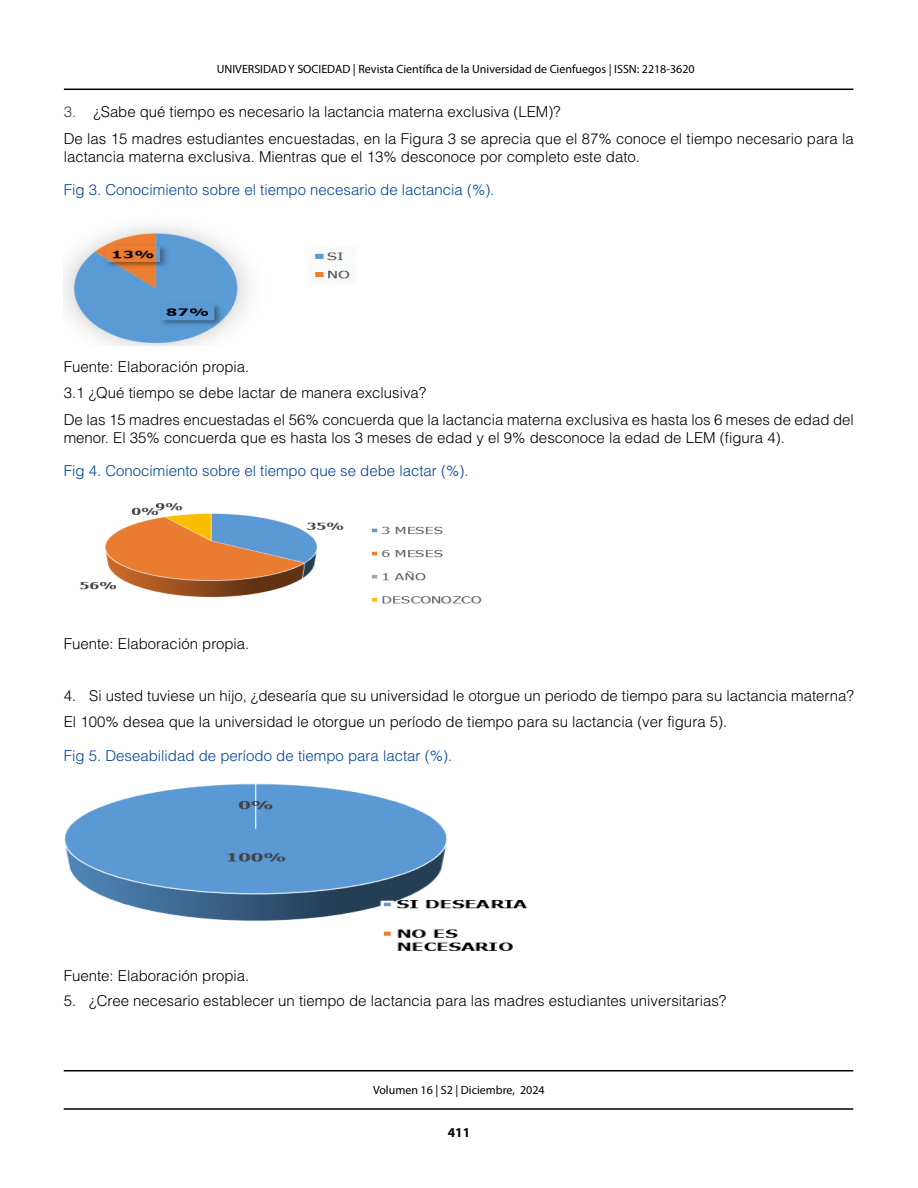
<style>
.page{position:relative;width:918px;height:1188px;background:#fff}
.page>*{position:absolute;margin:0;border:0;box-sizing:border-box;transform-origin:0 0}
.t1{font:300 15px/26.5px "Helvetica LT Std";color:#000}
.t2{font:300 15px "Helvetica LT Std";color:#004494}
.t3{font:700 13.5px "Myriad Pro";color:#000}
.t4{font:12px "Myriad Pro";color:#000}
.s1{color:#404040}
</style>
<div class="page">
<hr style="left:64px;top:89px;width:789px;height:1px;background:#000">
<hr style="left:64px;top:1108px;width:789px;height:2px;background:#000">
<hr style="left:64px;top:1070px;width:789px;height:1px;background:#000">
<img style="left:64px;top:225px;width:286px;height:120px">
<img style="left:80px;top:503px;width:402px;height:101px">
<img style="left:64px;top:783px;width:464px;height:168px">
<p class="t4" style="left:217px;top:61px;width:479px">UNIVERSIDAD Y SOCIEDAD | Revista Científica de la Universidad de Cienfuegos | ISSN: 2218-3620</p>
<p class="t1" style="left:64px;top:98px;width:792px"><span class="s1">3.</span> ¿Sabe qué tiempo es necesario la lactancia materna exclusiva (LEM)?<br>De las 15 madres estudiantes encuestadas, en la Figura 3 se aprecia que el 87% conoce el tiempo necesario para la</p>
<p class="t1" style="left:64px;top:143px;width:578px">lactancia materna exclusiva. Mientras que el 13% desconoce por completo este dato.</p>
<p class="t2" style="left:64px;top:180px;width:432px">Fig 3. Conocimiento sobre el tiempo necesario de lactancia (%).</p>
<p class="t1" style="left:64px;top:353px;width:792px">Fuente: Elaboración propia.<br>3.1 ¿Qué tiempo se debe lactar de manera exclusiva?<br>De las 15 madres encuestadas el 56% concuerda que la lactancia materna exclusiva es hasta los 6 meses de edad del</p>
<p class="t1" style="left:64px;top:424px;width:723px">menor. El 35% concuerda que es hasta los 3 meses de edad y el 9% desconoce la edad de LEM (figura 4).</p>
<p class="t2" style="left:64px;top:461px;width:406px">Fig 4. Conocimiento sobre el tiempo que se debe lactar (%).</p>
<p class="t1" style="left:64px;top:630px;width:187px">Fuente: Elaboración propia.</p>
<p class="t1" style="left:64px;top:682px;width:792px">4. Si usted tuviese un hijo, ¿desearía que su universidad le otorgue un periodo de tiempo para su lactancia materna?<br>El 100% desea que la universidad le otorgue un período de tiempo para su lactancia (ver figura 5).</p>
<p class="t2" style="left:64px;top:746px;width:390px">Fig 5. Deseabilidad de período de tiempo para lactar (%).</p>
<p class="t1" style="left:64px;top:962px;width:187px">Fuente: Elaboración propia.</p>
<p class="t1" style="left:64px;top:987px;width:664px">5. ¿Cree necesario establecer un tiempo de lactancia para las madres estudiantes universitarias?</p>
<p class="t4" style="left:373px;top:1083px;width:173px">Volumen 16 | S2 | Diciembre, 2024</p>
<p class="t3" style="left:448px;top:1124px;width:24px">411</p>
</div>
